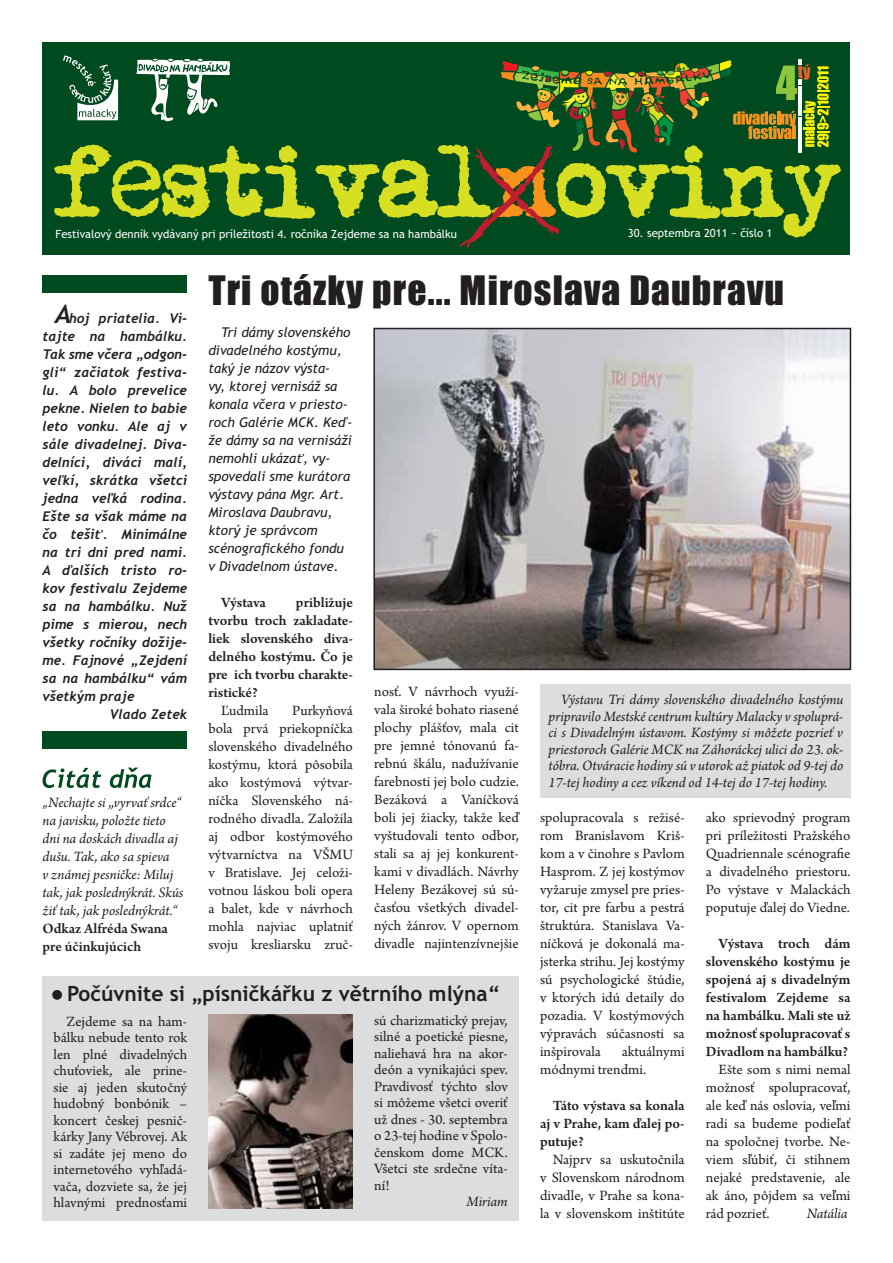
<style>
.page{position:relative;width:893px;height:1263px;background:#fff}
.page>*{position:absolute;margin:0;border:0;box-sizing:border-box;transform-origin:0 0}
.t1{font:37.5px "Impact";letter-spacing:.03em;color:#231f20}
.t2{font:700 21px "Trebuchet MS";color:#231f20}
.t3{font:15px/18px "Arno Pro";color:#231f20;text-align:justify}
.t4{font:italic 15px/18px "Arno Pro";letter-spacing:-.005em;color:#231f20;text-align:justify}
.t5{font:600 15px/18px "Arno Pro";color:#231f20;text-align:justify}
.t6{font:italic 700 13.5px "Trebuchet";color:#231f20}
.t7{font:italic 13.5px/18px "Trebuchet MS";color:#231f20}
.t8{font:11.25px "Trebuchet MS";color:#fff}
.s1{font-size:25.5px}
</style>
<div class="page">
<div style="left:43px;top:275px;width:144px;height:18px;background:#004a1f"></div>
<div style="left:43px;top:976px;width:476px;height:244px;background:#dcddde"></div>
<div style="left:540px;top:685px;width:310px;height:113px;background:#dcddde"></div>
<div style="left:43px;top:731px;width:144px;height:18px;background:#004a1f"></div>
<div style="left:52px;top:990px;width:10px;height:10px;background:#231f20;border-radius:50%"></div>
<div style="left:43px;top:43px;width:807px;height:212px;background:#004a1f"></div>
<svg style="left:54px;top:55px;width:787px;height:193px"></svg>
<svg style="left:43px;top:767px;width:109px;height:21px"></svg>
<img style="left:208px;top:1014px;width:145px;height:195px">
<img style="left:376px;top:331px;width:472px;height:336px">
<div style="left:373px;top:328px;width:478px;height:342px;border:2px solid #231f20"></div>
<p class="t8" style="left:55px;top:228px;width:403px">Festivalový denník vydávaný pri príležitosti 4. ročníka Zejdeme sa na hambálku</p>
<p class="t8" style="left:628px;top:227px;width:146px">30. septembra 2011 ~ číslo 1</p>
<h1 class="t1" style="left:208px;top:278px;width:577px">Tri otázky pre... Miroslava Daubravu</h1>
<p class="t6" style="left:55px;top:313px;width:133px"><span class="s1">A</span>hoj priatelia. Vi-</p>
<p class="t6" style="left:43px;top:331px;width:146px">tajte na hambálku.</p>
<p class="t6" style="left:43px;top:349px;width:146px">Tak sme včera „odgon-</p>
<p class="t6" style="left:43px;top:367px;width:146px">gli“ začiatok festiva-</p>
<p class="t6" style="left:43px;top:385px;width:146px">lu. A bolo prevelice</p>
<p class="t6" style="left:43px;top:403px;width:146px">pekne. Nielen to babie</p>
<p class="t6" style="left:43px;top:421px;width:146px">leto vonku. Ale aj v</p>
<p class="t6" style="left:43px;top:439px;width:146px">sále divadelnej. Diva-</p>
<p class="t6" style="left:43px;top:457px;width:146px">delníci, diváci malí,</p>
<p class="t6" style="left:43px;top:475px;width:146px">veľkí, skrátka všetci</p>
<p class="t6" style="left:43px;top:493px;width:146px">jedna veľká rodina.</p>
<p class="t6" style="left:43px;top:511px;width:146px">Ešte sa však máme na</p>
<p class="t6" style="left:43px;top:529px;width:146px">čo tešiť. Minimálne</p>
<p class="t6" style="left:43px;top:547px;width:146px">na tri dni pred nami.</p>
<p class="t6" style="left:43px;top:565px;width:146px">A ďalších tristo ro-</p>
<p class="t6" style="left:43px;top:583px;width:146px">kov festivalu Zejdeme</p>
<p class="t6" style="left:43px;top:601px;width:146px">sa na hambálku. Nuž</p>
<p class="t6" style="left:43px;top:619px;width:146px">pime s mierou, nech</p>
<p class="t6" style="left:43px;top:637px;width:146px">všetky ročníky dožije-</p>
<p class="t6" style="left:43px;top:655px;width:146px">me. Fajnové „Zejdení</p>
<p class="t6" style="left:43px;top:673px;width:146px">sa na hambálku“ vám</p>
<p class="t6" style="left:43px;top:691px;width:93px">všetkým praje</p>
<p class="t6" style="left:109px;top:709px;width:79px">Vlado Zetek</p>
<p class="t7" style="left:208px;top:325px;width:146px;text-indent:13px">Tri dámy slovenského divadelného kostýmu, taký je názov výsta-<br>vy, ktorej vernisáž sa konala včera v priesto&shy;roch Galérie MCK. Keď&shy;že dámy sa na vernisáži nemohli ukázať, vy&shy;spovedali sme kurátora výstavy pána Mgr. Art.<br>Miroslava Daubravu, ktorý je správcom scénografického fondu v Divadelnom ústave.</p>
<p class="t5" style="left:221px;top:593px;width:46px">Výstava</p>
<p class="t5" style="left:208px;top:593px;width:146px;text-indent:88px">približuje tvorbu troch zakladate&shy;liek slovenského diva&shy;delného kostýmu. Čo je pre ich tvorbu charakte&shy;ristické?</p>
<p class="t3" style="left:221px;top:703px;width:49px">Ľudmila</p>
<p class="t3" style="left:374px;top:683px;width:146px">nosť. V návrhoch využí&shy;vala široké bohato riasené plochy plášťov, mala cit pre jemné tónovanú fa&shy;rebnú škálu, nadužívanie farebnosti jej bolo cudzie.<br>Bezáková a Vaníčková boli jej žiacky, takže keď vyštudovali tento odbor, stali sa aj jej konkurent&shy;kami v divadlách. Návrhy Heleny Bezákovej sú sú&shy;časťou všetkých divadel&shy;ných žánrov. V opernom divadle najintenzívnejšie</p>
<p class="t4" style="left:549px;top:691px;width:296px;line-height:16.5px;text-indent:13px">Výstavu Tri dámy slovenského divadelného kostýmu pripravilo Mestské centrum kultúry Malacky v spoluprá&shy;ci s Divadelným ústavom. Kostýmy si môžete pozrieť v priestoroch Galérie MCK na Záhoráckej ulici do 23. ok&shy;tóbra. Otváracie hodiny sú v utorok až piatok od 9-tej do 17-tej hodiny a cez víkend od 14-tej do 17-tej hodiny.</p>
<p class="t3" style="left:208px;top:703px;width:146px;text-indent:84px">Purkyňová bola prvá priekopníčka slovenského divadelného kostýmu, ktorá pôsobila ako kostýmová výtvar&shy;níčka Slovenského ná&shy;rodného divadla. Založila aj odbor kostýmového výtvarníctva na VŠMU v Bratislave. Jej celoži&shy;votnou láskou boli opera a balet, kde v návrhoch mohla najviac uplatniť svoju kresliarsku zruč-</p>
<p class="t4" style="left:43px;top:793px;width:142px;text-align:left">„Nechajte si ,,vyrvať srdce“ na javisku, položte tieto dni na doskách divadla aj dušu. Tak, ako sa spieva<br>v známej pesničke: Miluj tak, jak poslednýkrát. Skús žiť tak, jak poslednýkrát.“</p>
<p class="t5" style="left:43px;top:919px;width:127px">Odkaz Alfréda Swana pre účinkujúcich</p>
<h2 class="t2" style="left:67px;top:982px;width:434px">Počúvnite si „písničkářku z větrního mlýna“</h2>
<p class="t3" style="left:540px;top:809px;width:146px">spolupracovala s režisé&shy;rom Branislavom Kriš&shy;kom a v činohre s Pavlom Hasprom. Z jej kostýmov vyžaruje zmysel pre pries&shy;tor, cit pre farbu a pestrá štruktúra. Stanislava Va&shy;níčková je dokonalá ma&shy;jsterka strihu. Jej kostýmy sú psychologické štúdie, v ktorých idú detaily do pozadia. V kostýmových výpravách súčasnosti sa inšpirovala</p>
<p class="t3" style="left:706px;top:809px;width:146px">ako sprievodný program pri príležitosti Pražského Quadriennale scénografie a divadelného priestoru.<br>Po výstave v Malackách poputuje ďalej do Viedne.</p>
<p class="t5" style="left:706px;top:934px;width:146px;text-indent:13px">Výstava troch dám slovenského kostýmu je spojená aj s divadelným festivalom Zejdeme sa na hambálku. Mali ste už možnosť spolupracovať s Divadlom na hambálku?</p>
<p class="t3" style="left:706px;top:1061px;width:146px;text-indent:13px">Ešte som s nimi nemal možnosť spolupracovať, ale keď nás oslovia, veľmi radi sa budeme podieľať na spoločnej tvorbe. Ne&shy;viem sľúbiť, či stihnem nejaké predstavenie, ale ak áno, pôjdem sa veľmi rád pozrieť.</p>
<p class="t3" style="left:374px;top:1013px;width:135px;line-height:16.5px">sú charizmatický prejav, silné a poetické piesne, naliehavá hra na akor&shy;deón a vynikajúci spev.<br>Pravdivosť týchto slov si môžeme všetci overiť už dnes - 30. septembra o 23-tej hodine v Spolo&shy;čenskom dome MCK.<br>Všetci ste srdečne víta&shy;ní!</p>
<p class="t4" style="left:467px;top:1192px;width:43px">Miriam</p>
<p class="t3" style="left:54px;top:1014px;width:135px;line-height:16.5px;text-indent:13px">Zejdeme sa na ham&shy;bálku nebude tento rok len plné divadelných chuťoviek, ale prine&shy;sie aj jeden skutočný hudobný bonbónik – koncert českej pesnič&shy;kárky Jany Vébrovej. Ak si zadáte jej meno do internetového vyhľadá&shy;vača, dozviete sa, že jej hlavnými prednosťami</p>
<p class="t3" style="left:540px;top:1043px;width:146px;text-indent:82px">aktuálnymi módnymi trendmi.</p>
<p class="t5" style="left:540px;top:1096px;width:146px;text-indent:13px">Táto výstava sa konala aj v Prahe, kam ďalej po&shy;putuje?</p>
<p class="t3" style="left:540px;top:1151px;width:146px;text-indent:13px">Najprv sa uskutočnila v Slovenskom národnom divadle, v Prahe sa kona&shy;la v slovenskom inštitúte</p>
<p class="t4" style="left:807px;top:1204px;width:42px">Natália</p>
</div>
